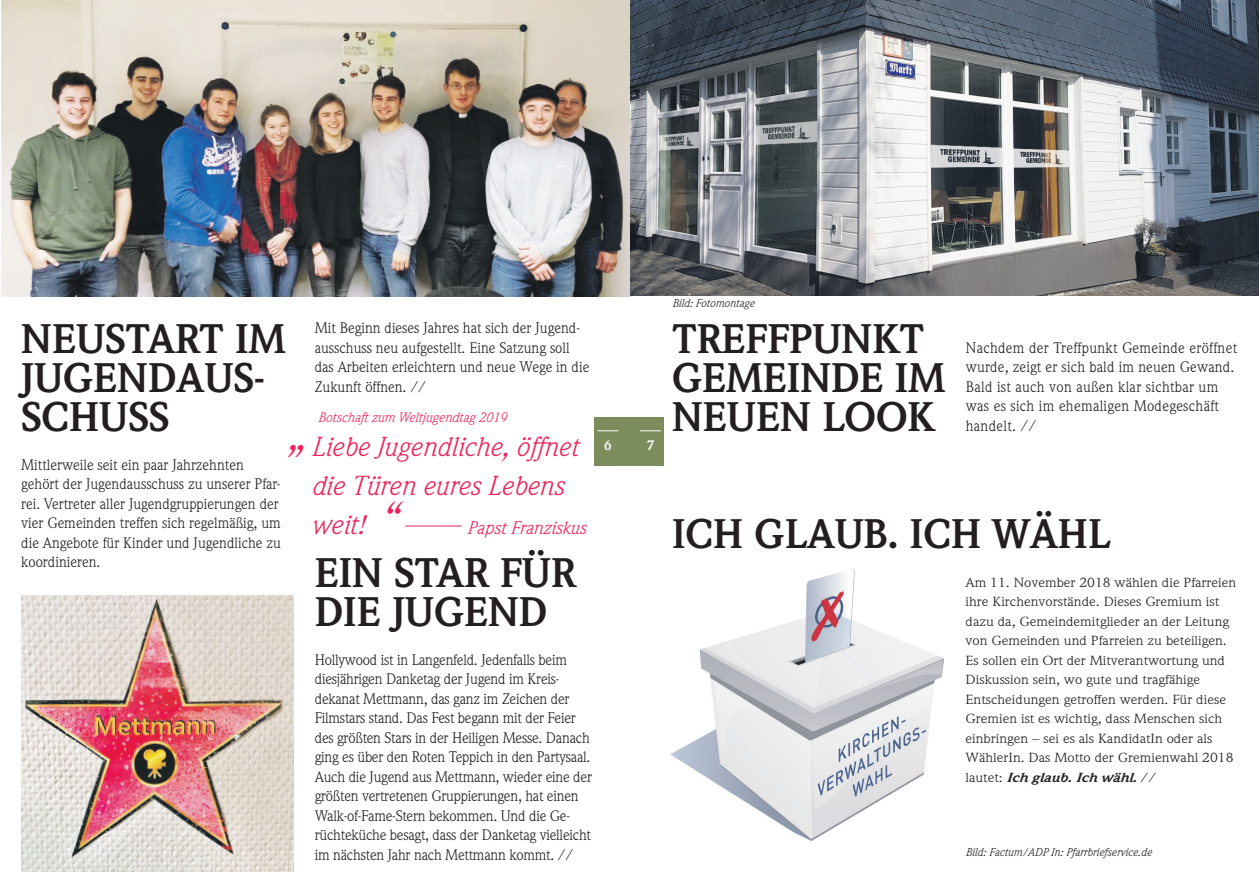
<style>
.page{position:relative;width:1259px;height:893px;background:#fff}
.page>*{position:absolute;margin:0;border:0;box-sizing:border-box;transform-origin:0 0}
.t1{font:italic 45px "Weidemann";color:#ee245b}
.t2{font:700 40.5px/39px "Weidemann";color:#231f20}
.t3{font:italic 27px/39px "Weidemann";color:#ee245b}
.t4{font:italic 18px "Weidemann";color:#ee245b}
.t5{font:15px/19.5px "Weidemann";letter-spacing:-.015em;color:#231f20}
.t6{font:15px/19.5px "Weidemann";letter-spacing:.02em;color:#231f20}
.t7{font:italic 13.5px "Weidemann";color:#ee245b}
.t8{font:700 13.5px "Weidemann";color:#fff}
.t9{font:12.9px/19.5px "Weidemann";color:#231f20;scale:1.16 1}
.t10{font:italic 11.25px "Weidemann";color:#231f20}
.s1{font-weight:700;font-style:italic}
</style>
<div class="page">
<div style="left:594px;top:417px;width:70px;height:48px;background:#7d8c5d"></div>
<svg style="left:597px;top:430px;width:21px;height:1px"></svg>
<svg style="left:640px;top:430px;width:21px;height:1px"></svg>
<img style="left:670px;top:570px;width:273px;height:270px">
<img style="left:21px;top:596px;width:273px;height:276px">
<img style="left:1px;top:0;width:1258px;height:296px">
<hr style="left:405px;top:526px;width:56px;height:1px;background:#ee245b">
<h2 class="t2" style="left:21px;top:320px;width:266px">NEUSTART IM<br>JUGENDAUS-<br>SCHUSS</h2>
<p class="t5" style="left:21px;top:455px;width:261px">Mittlerweile seit ein paar Jahrzehnten gehört der Jugendausschuss zu unserer Pfar&shy;rei. Vertreter aller Jugendgruppierungen der vier Gemeinden treffen sich regelmäßig, um die Angebote für Kinder und Jugendliche zu koordinieren.</p>
<h1 class="t1" style="left:286px;top:408px;width:21px">„</h1>
<p class="t5" style="left:315px;top:318px;width:276px">Mit Beginn dieses Jahres hat sich der Jugend&shy;ausschuss neu aufgestellt. Eine Satzung soll das Arbeiten erleichtern und neue Wege in die Zukunft öffnen. //</p>
<p class="t7" style="left:318px;top:409px;width:190px">Botschaft zum Weltjugendtag 2019</p>
<h3 class="t3" style="left:310px;top:427px;width:269px">Liebe Jugendliche, öffnet die Türen eures Lebens weit!</h3>
<h1 class="t1" style="left:378px;top:492px;width:21px">“</h1>
<p class="t4" style="left:467px;top:517px;width:120px">Papst Franziskus</p>
<h2 class="t2" style="left:315px;top:554px;width:263px">EIN STAR FÜR<br>DIE JUGEND</h2>
<p class="t5" style="left:315px;top:650px;width:279px">Hollywood ist in Langenfeld. Jedenfalls beim diesjährigen Danketag der Jugend im Kreis&shy;dekanat Mettmann, das ganz im Zeichen der Filmstars stand. Das Fest begann mit der Feier des größten Stars in der Heiligen Messe. Danach ging es über den Roten Teppich in den Partysaal.<br>Auch die Jugend aus Mettmann, wieder eine der größten vertretenen Gruppierungen, hat einen Walk-of-Fame-Stern bekommen. Und die Ge&shy;rüchteküche besagt, dass der Danketag vielleicht im nächsten Jahr nach Mettmann kommt. //</p>
<p class="t8" style="left:604px;top:438px;width:9px">6</p>
<p class="t8" style="left:647px;top:438px;width:9px">7</p>
<p class="t10" style="left:672px;top:297px;width:84px">Bild: Fotomontage</p>
<h2 class="t2" style="left:672px;top:320px;width:275px">TREFFPUNKT<br>GEMEINDE IM<br>NEUEN LOOK</h2>
<p class="t6" style="left:966px;top:338px;width:273px">Nachdem der Treffpunkt Gemeinde eröffnet wurde, zeigt er sich bald im neuen Gewand.<br>Bald ist auch von außen klar sichtbar um was es sich im ehemaligen Modegeschäft handelt. //</p>
<h2 class="t2" style="left:672px;top:515px;width:428px">ICH GLAUB. ICH WÄHL</h2>
<p class="t9" style="left:965px;top:572px;width:235px">Am 11. November 2018 wählen die Pfarreien ihre Kirchenvorstände. Dieses Gremium ist dazu da, Gemeindemitglieder an der Leitung von Gemeinden und Pfarreien zu beteiligen.<br>Es sollen ein Ort der Mitverantwortung und Diskussion sein, wo gute und tragfähige Entscheidungen getroffen werden. Für diese Gremien ist es wichtig, dass Menschen sich einbringen – sei es als KandidatIn oder als WählerIn. Das Motto der Gremienwahl 2018 lautet: <span class="s1">Ich glaub. Ich wähl.</span> //</p>
<p class="t10" style="left:965px;top:845px;width:188px">Bild: Factum/ADP In: Pfarrbriefservice.de</p>
</div>
